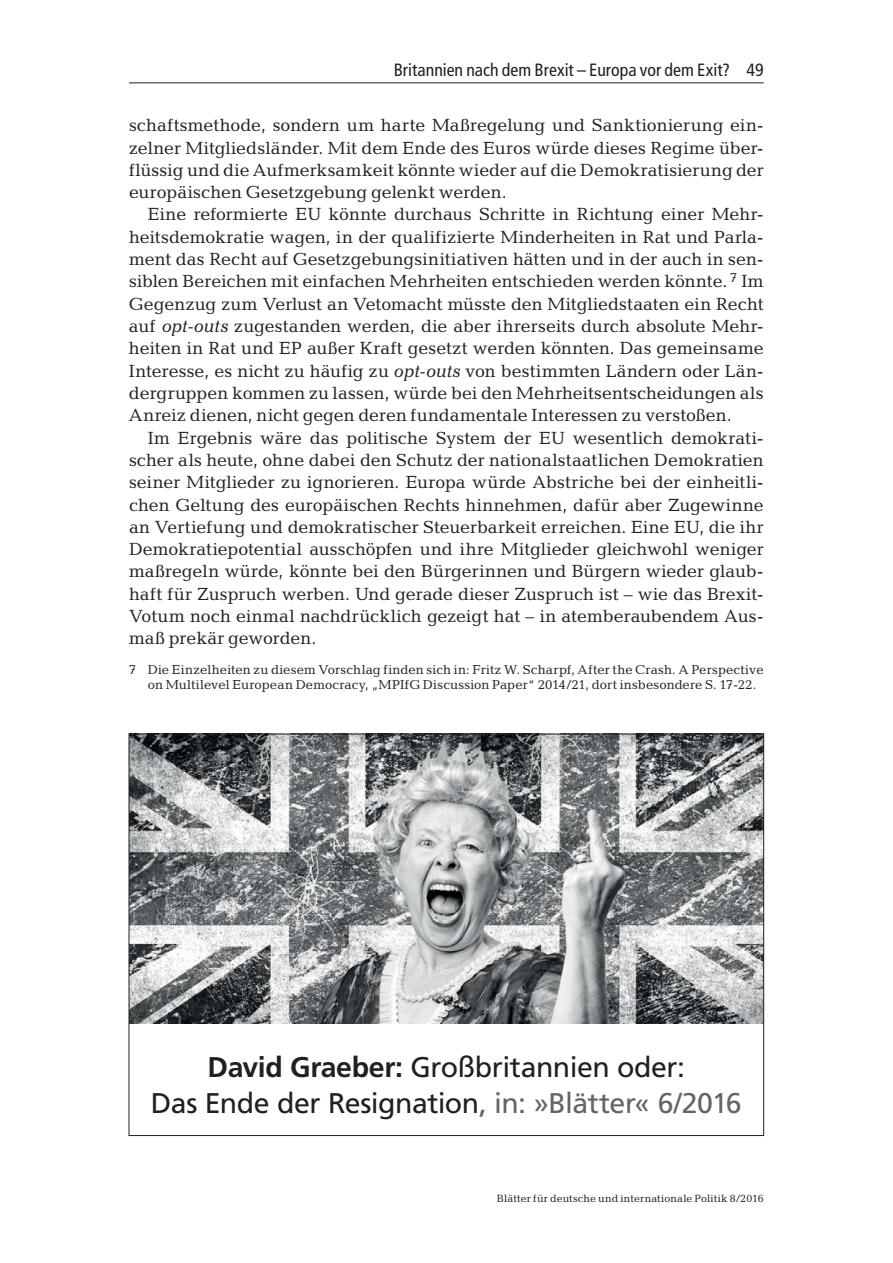
<style>
.page{position:relative;width:893px;height:1263px;background:#fff}
.page>*{position:absolute;margin:0;border:0;box-sizing:border-box;transform-origin:0 0}
.t1{font:28.5px/36px "Frutiger LT Std";letter-spacing:-.015em;color:#231f20;text-align:center}
.t2{font:17.85px/22.4px "Candida Std";letter-spacing:.005em;color:#231f20;text-align:justify}
.t3{font:condensed 17.85px "Frutiger LT Std";color:#231f20}
.t4{font:13.05px/15px "Candida Std";letter-spacing:.01em;color:#231f20}
.t5{font:10.65px "Candida Std";letter-spacing:.01em;color:#231f20}
.s1{font-style:italic}
.s2{font-weight:700}
.s3{color:#636466}
</style>
<div class="page">
<hr style="left:129px;top:83px;width:635px;height:1px;background:#231f20">
<img style="left:131px;top:736px;width:631px;height:287px">
<p class="t3" style="left:394px;top:60px;width:371px">Britannien nach dem Brexit – Europa vor dem Exit? 49</p>
<p class="t2" style="left:129px;top:116px;width:636px">schaftsmethode, sondern um harte Maßregelung und Sanktionierung ein&shy;zelner Mitgliedsländer. Mit dem Ende des Euros würde dieses Regime über&shy;flüssig und die Aufmerksamkeit könnte wieder auf die Demokratisierung der europäischen Gesetzgebung gelenkt werden.</p>
<p class="t2" style="left:129px;top:205px;width:636px;text-indent:19px">Eine reformierte EU könnte durchaus Schritte in Richtung einer Mehr&shy;heitsdemokratie wagen, in der qualifizierte Minderheiten in Rat und Parla&shy;ment das Recht auf Gesetzgebungsinitiativen hätten und in der auch in sen&shy;siblen Bereichen mit einfachen Mehrheiten entschieden werden könnte. <sup>7</sup> Im Gegenzug zum Verlust an Vetomacht müsste den Mitgliedstaaten ein Recht auf <span class="s1">opt-outs</span> zugestanden werden, die aber ihrerseits durch absolute Mehr&shy;heiten in Rat und EP außer Kraft gesetzt werden könnten. Das gemeinsame Interesse, es nicht zu häufig zu <span class="s1">opt-outs</span> von bestimmten Ländern oder Län&shy;dergruppen kommen zu lassen, würde bei den Mehrheitsentscheidungen als Anreiz dienen, nicht gegen deren fundamentale Interessen zu verstoßen.</p>
<p class="t2" style="left:129px;top:428px;width:636px;text-indent:19px">Im Ergebnis wäre das politische System der EU wesentlich demokrati&shy;scher als heute, ohne dabei den Schutz der nationalstaatlichen Demokratien seiner Mitglieder zu ignorieren. Europa würde Abstriche bei der einheitli&shy;chen Geltung des europäischen Rechts hinnehmen, dafür aber Zugewinne an Vertiefung und demokratischer Steuerbarkeit erreichen. Eine EU, die ihr Demokratiepotential ausschöpfen und ihre Mitglieder gleichwohl weniger maßregeln würde, könnte bei den Bürgerinnen und Bürgern wieder glaub&shy;haft für Zuspruch werben. Und gerade dieser Zuspruch ist – wie das Brexit-Votum noch einmal nachdrücklich gezeigt hat – in atemberaubendem Aus&shy;maß prekär geworden.</p>
<p class="t4" style="left:148px;top:664px;width:617px;text-indent:-19px">7 Die Einzelheiten zu diesem Vorschlag finden sich in: Fritz W. Scharpf, After the Crash. A Perspective on Multilevel European Democracy, „MPIfG Discussion Paper“ 2014/21, dort insbesondere S. 17-22.</p>
<h1 class="t1" style="left:151px;top:1051px;width:592px"><span class="s2">David Graeber:</span> Großbritannien oder:<br>Das Ende der Resignation<span class="s3">, in: »Blätter« 6/2016</span></h1>
<p class="t5" style="left:497px;top:1195px;width:268px">Blätter für deutsche und internationale Politik 8/2016</p>
</div>
